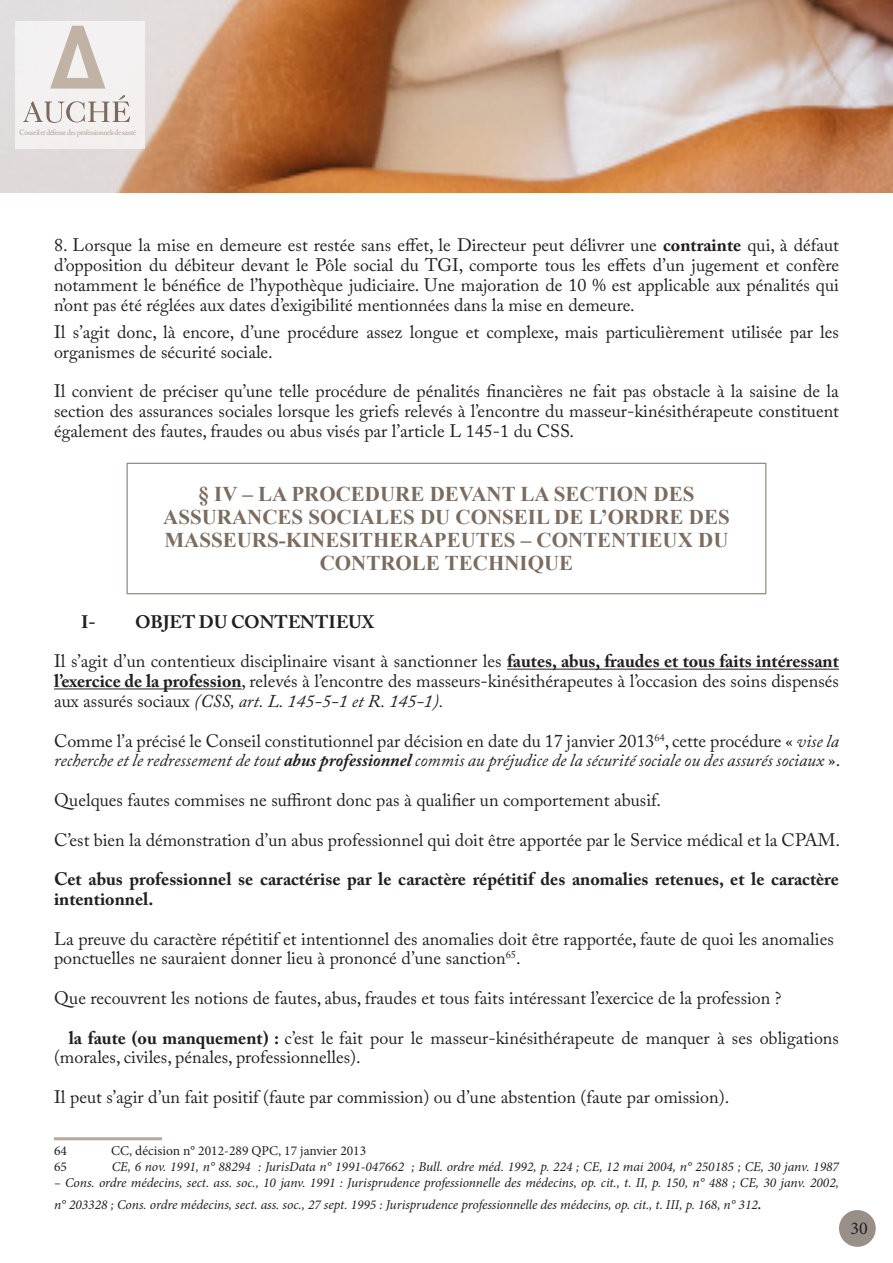
<style>
.page{position:relative;width:893px;height:1263px;background:#fff}
.page>*{position:absolute;margin:0;border:0;box-sizing:border-box;transform-origin:0 0}
.t1{font:700 21px/23.1px "Times New Roman";color:#7a6c60;text-align:center}
.t2{font:18px/19.8px "Adobe Caslon Pro";color:#231f20;text-align:justify}
.t3{font:italic 18px/19.8px "Adobe Caslon Pro";color:#231f20}
.t4{font:700 18px/19.8px "Adobe Caslon Pro";color:#231f20}
.t5{font:18px "Minion Pro";color:#231f20}
.Style_de_paragraphe_2{font:italic 13.5px/21.6px "Minion Pro";letter-spacing:-.005em;color:#231f20}
.Style_de_paragraphe_2-2{font:13.5px "Minion Pro";color:#231f20}
.t6{font:600 7.95px "Adobe Caslon Pro";letter-spacing:-.06em;color:#c0b2a4;scale:.93 1}
.s1{font-weight:700}
.s2{font-style:italic}
.s3{font-style:normal}
.s4{font-size:18px}
</style>
<div class="page">
<img style="left:1px;top:0;width:892px;height:193px">
<div style="left:839px;top:1210px;width:37px;height:37px;background:#988f88;border-radius:50%"></div>
<div style="left:15px;top:21px;width:130px;height:128px;background:#f3f1f1"></div>
<svg style="left:50px;top:26px;width:55px;height:63px"></svg>
<svg style="left:23px;top:95px;width:107px;height:28px"></svg>
<hr style="left:507px;top:669px;width:332px;height:1px;background:#231f20">
<hr style="left:54px;top:688px;width:188px;height:1px;background:#231f20">
<hr style="left:127px;top:463px;width:639px;height:1px;background:#7a6c60">
<hr style="left:127px;top:464px;width:1px;height:129px;background:#7a6c60">
<hr style="left:765px;top:464px;width:1px;height:129px;background:#7a6c60">
<hr style="left:127px;top:593px;width:639px;height:1px;background:#7a6c60">
<hr style="left:54px;top:1137px;width:108px;height:3px;background:#b6a99c">
<p class="t6" style="left:19px;top:128px;width:127px">Conseil et défense des professionnels de santé</p>
<p class="t2" style="left:54px;top:235px;width:787px">8. Lorsque la mise en demeure est restée sans effet, le Directeur peut délivrer une <span class="s1">contrainte</span> qui, à défaut d’opposition du débiteur devant le Pôle social du TGI, comporte tous les effets d’un jugement et confère notamment le bénéfice de l’hypothèque judiciaire. Une majoration de 10 % est applicable aux pénalités qui n’ont pas été réglées aux dates d’exigibilité mentionnées dans la mise en demeure.</p>
<p class="t2" style="left:54px;top:322px;width:786px">Il s’agit donc, là encore, d’une procédure assez longue et complexe, mais particulièrement utilisée par les organismes de sécurité sociale.</p>
<p class="t2" style="left:54px;top:381px;width:786px">Il convient de préciser qu’une telle procédure de pénalités financières ne fait pas obstacle à la saisine de la section des assurances sociales lorsque les griefs relevés à l’encontre du masseur-kinésithérapeute constituent également des fautes, fraudes ou abus visés par l’article L 145-1 du CSS.</p>
<p class="t1" style="left:163px;top:482px;width:568px">§ IV – LA PROCEDURE DEVANT LA SECTION DES ASSURANCES SOCIALES DU CONSEIL DE L’ORDRE DES MASSEURS-KINESITHERAPEUTES – CONTENTIEUX DU CONTROLE TECHNIQUE</p>
<p class="t4" style="left:81px;top:612px;width:16px">I-</p>
<p class="t4" style="left:135px;top:612px;width:241px">OBJET DU CONTENTIEUX</p>
<p class="t2" style="left:54px;top:651px;width:786px">Il s’agit d’un contentieux disciplinaire visant à sanctionner les <span class="s1">fautes, abus, fraudes et tous faits intéressant l’exercice de la profession</span>, relevés à l’encontre des masseurs-kinésithérapeutes à l’occasion des soins dispensés aux assurés sociaux <span class="s2">(CSS, art. L. 145-5-1 et R. 145-1).</span></p>
<p class="t3" style="left:54px;top:730px;width:788px"><span class="s3">Comme l’a précisé le Conseil constitutionnel par décision en date du 17 janvier 2013</span><sup>64</sup><span class="s3">, cette procédure «</span> vise la recherche et le redressement de tout <span class="s1">abus professionnel</span> commis au préjudice de la sécurité sociale ou des assurés sociaux <span class="s3">».</span></p>
<p class="t2" style="left:54px;top:790px;width:608px">Quelques fautes commises ne suffiront donc pas à qualifier un comportement abusif.</p>
<p class="t2" style="left:54px;top:829px;width:788px">C’est bien la démonstration d’un abus professionnel qui doit être apportée par le Service médical et la CPAM.</p>
<p class="t4" style="left:54px;top:869px;width:786px">Cet abus professionnel se caractérise par le caractère répétitif des anomalies retenues, et le caractère intentionnel.</p>
<p class="t2" style="left:54px;top:928px;width:781px">La preuve du caractère répétitif et intentionnel des anomalies doit être rapportée, faute de quoi les anomalies ponctuelles ne sauraient donner lieu à prononcé d’une sanction<sup>65</sup>.</p>
<p class="t2" style="left:54px;top:988px;width:729px">Que recouvrent les notions de fautes, abus, fraudes et tous faits intéressant l’exercice de la profession ?</p>
<p class="t2" style="left:54px;top:1027px;width:786px"><span class="s1">→ la faute (ou manquement) :</span> c’est le fait pour le masseur-kinésithérapeute de manquer à ses obligations (morales, civiles, pénales, professionnelles).</p>
<p class="t2" style="left:54px;top:1087px;width:677px">Il peut s’agir d’un fait positif (faute par commission) ou d’une abstention (faute par omission).</p>
<p class="Style_de_paragraphe_2-2" style="left:54px;top:1141px;width:14px">64</p>
<p class="Style_de_paragraphe_2-2" style="left:111px;top:1141px;width:257px">CC, décision n° 2012-289 QPC, 17 janvier 2013</p>
<p class="Style_de_paragraphe_2-2" style="left:54px;top:1158px;width:14px">65</p>
<p class="Style_de_paragraphe_2" style="left:112px;top:1156px;width:729px">CE, 6 nov. 1991, n° 88294 : JurisData n° 1991-047662 ; Bull. ordre méd. 1992, p. 224 ; CE, 12 mai 2004, n° 250185 ; CE, 30 janv. 1987</p>
<p class="Style_de_paragraphe_2" style="left:54px;top:1172px;width:786px">– Cons. ordre médecins, sect. ass. soc., 10 janv. 1991 : Jurisprudence professionnelle des médecins, op. cit., t. II, p. 150, n° 488 ; CE, 30 janv. 2002, n° 203328 ; Cons. ordre médecins, sect. ass. soc., 27 sept. 1995 : Jurisprudence professionnelle des médecins, op. cit., t. III, p. 168, n° 312<span class="s4">.</span></p>
<p class="t5" style="left:850px;top:1216px;width:19px">30</p>
</div>
